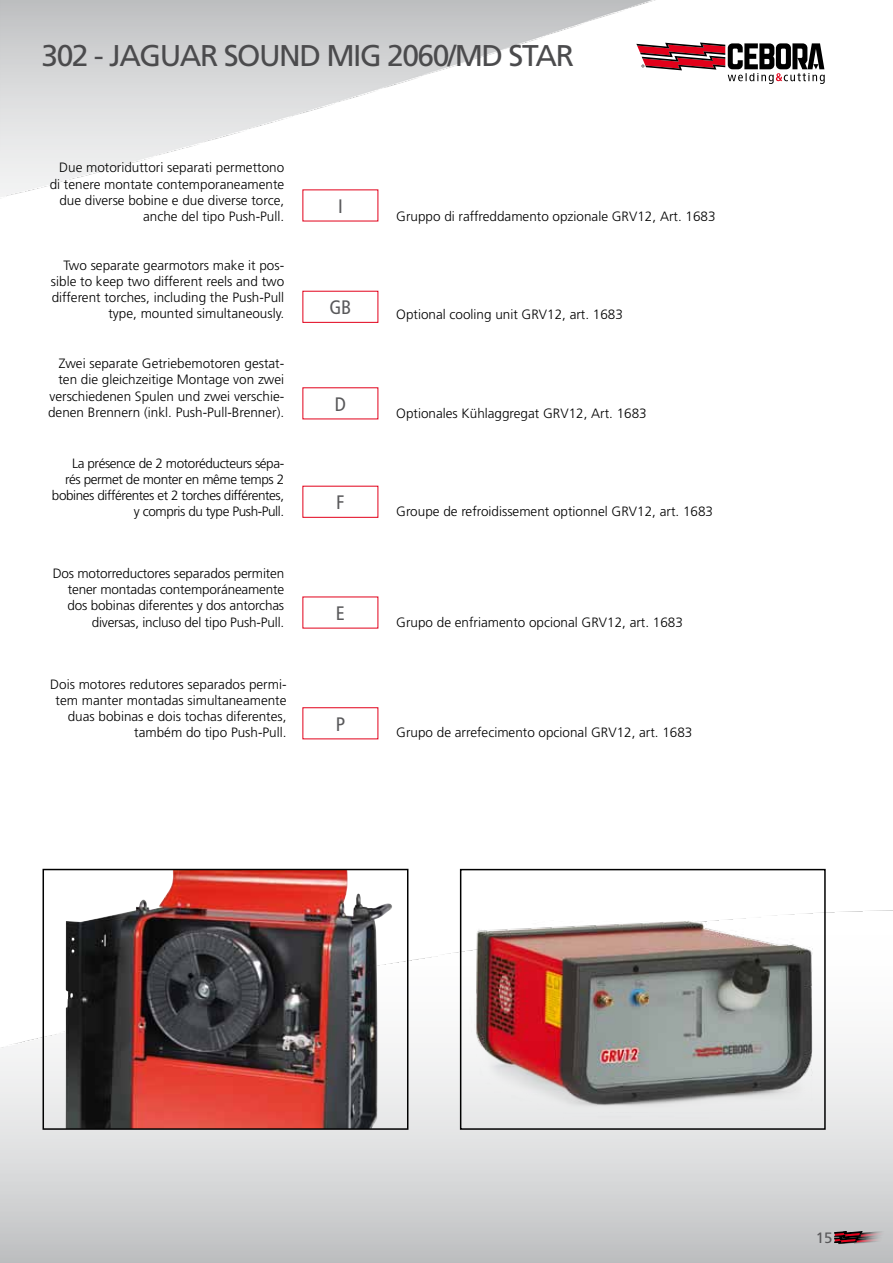
<style>
.page{position:relative;width:893px;height:1263px;background:#fff}
.page>*{position:absolute;margin:0;border:0;box-sizing:border-box;transform-origin:0 0}
.t1{font:30px "Frutiger";letter-spacing:-.05em;color:#4b4b4d}
.t2{font:condensed 19.5px "Frutiger";color:#58585a}
.t3{font:15px "Frutiger";color:#58585a}
.t4{font:300 13.5px/16.2px "Frutiger";color:#000;text-align:right}
.t5{font:300 13.5px/16.2px "Frutiger";letter-spacing:-.03em;color:#000;text-align:right}
</style>
<div class="page">
<img style="left:0;top:879px;width:893px;height:384px">
<img style="left:0;top:0;width:668px;height:323px">
<svg style="left:636px;top:43px;width:189px;height:41px"></svg>
<svg style="left:835px;top:1231px;width:52px;height:13px"></svg>
<div style="left:302px;top:189px;width:76px;height:32px;background:#fff"></div>
<div style="left:302px;top:291px;width:76px;height:32px;background:#fff;border:1px solid #e2001a"></div>
<div style="left:302px;top:486px;width:76px;height:32px;background:#fff;border:1px solid #e2001a"></div>
<img style="left:66px;top:872px;width:326px;height:255px">
<div style="left:43px;top:869px;width:365px;height:261px;border:2px solid #000"></div>
<img style="left:463px;top:879px;width:360px;height:248px">
<div style="left:460px;top:869px;width:366px;height:261px;border:2px solid #000"></div>
<h1 class="t1" style="left:42px;top:38px;width:217px">302 - JAGUAR SOUND</h1>
<h1 class="t1" style="left:326px;top:38px;width:249px">MIG 2060/MD STAR</h1>
<p class="t4" style="left:50px;top:160px;width:236px">Due motoriduttori separati permettono di tenere montate contemporaneamente due diverse bobine e due diverse torce, anche del tipo Push-Pull.</p>
<p class="t4" style="left:51px;top:257px;width:235px">Two separate gearmotors make it pos&shy;sible to keep two different reels and two different torches, including the Push-Pull type, mounted simultaneously.</p>
<p class="t4" style="left:48px;top:355px;width:238px">Zwei separate Getriebemotoren gestat&shy;ten die gleichzeitige Montage von zwei verschiedenen Spulen und zwei verschie&shy;denen Brennern (inkl. Push-Pull-Brenner).</p>
<p class="t5" style="left:52px;top:455px;width:234px">La présence de 2 motoréducteurs sépa-<br>rés permet de monter en même temps 2 bobines différentes et 2 torches différentes, y compris du type Push-Pull.</p>
<p class="t4" style="left:53px;top:565px;width:233px">Dos motorreductores separados permiten tener montadas contemporáneamente dos bobinas diferentes y dos antorchas diversas, incluso del tipo Push-Pull.</p>
<p class="t4" style="left:50px;top:676px;width:238px">Dois motores redutores separados permi&shy;tem manter montadas simultaneamente duas bobinas e dois tochas diferentes, também do tipo Push-Pull.</p>
<h2 class="t2" style="left:338px;top:195px;width:6px">I</h2>
<h2 class="t2" style="left:329px;top:296px;width:23px">GB</h2>
<h2 class="t2" style="left:335px;top:393px;width:13px">D</h2>
<h2 class="t2" style="left:336px;top:491px;width:10px">F</h2>
<h2 class="t2" style="left:336px;top:602px;width:11px">E</h2>
<h2 class="t2" style="left:336px;top:713px;width:11px">P</h2>
<p class="t4" style="left:396px;top:208px;width:321px">Gruppo di raffreddamento opzionale GRV12, Art. 1683</p>
<p class="t4" style="left:396px;top:307px;width:228px">Optional cooling unit GRV12, art. 1683</p>
<p class="t4" style="left:396px;top:405px;width:252px">Optionales Kühlaggregat GRV12, Art. 1683</p>
<p class="t4" style="left:396px;top:503px;width:318px">Groupe de refroidissement optionnel GRV12, art. 1683</p>
<p class="t4" style="left:396px;top:614px;width:288px">Grupo de enfriamento opcional GRV12, art. 1683</p>
<p class="t4" style="left:396px;top:724px;width:298px">Grupo de arrefecimento opcional GRV12, art. 1683</p>
<p class="t3" style="left:816px;top:1228px;width:18px">15</p>
</div>
